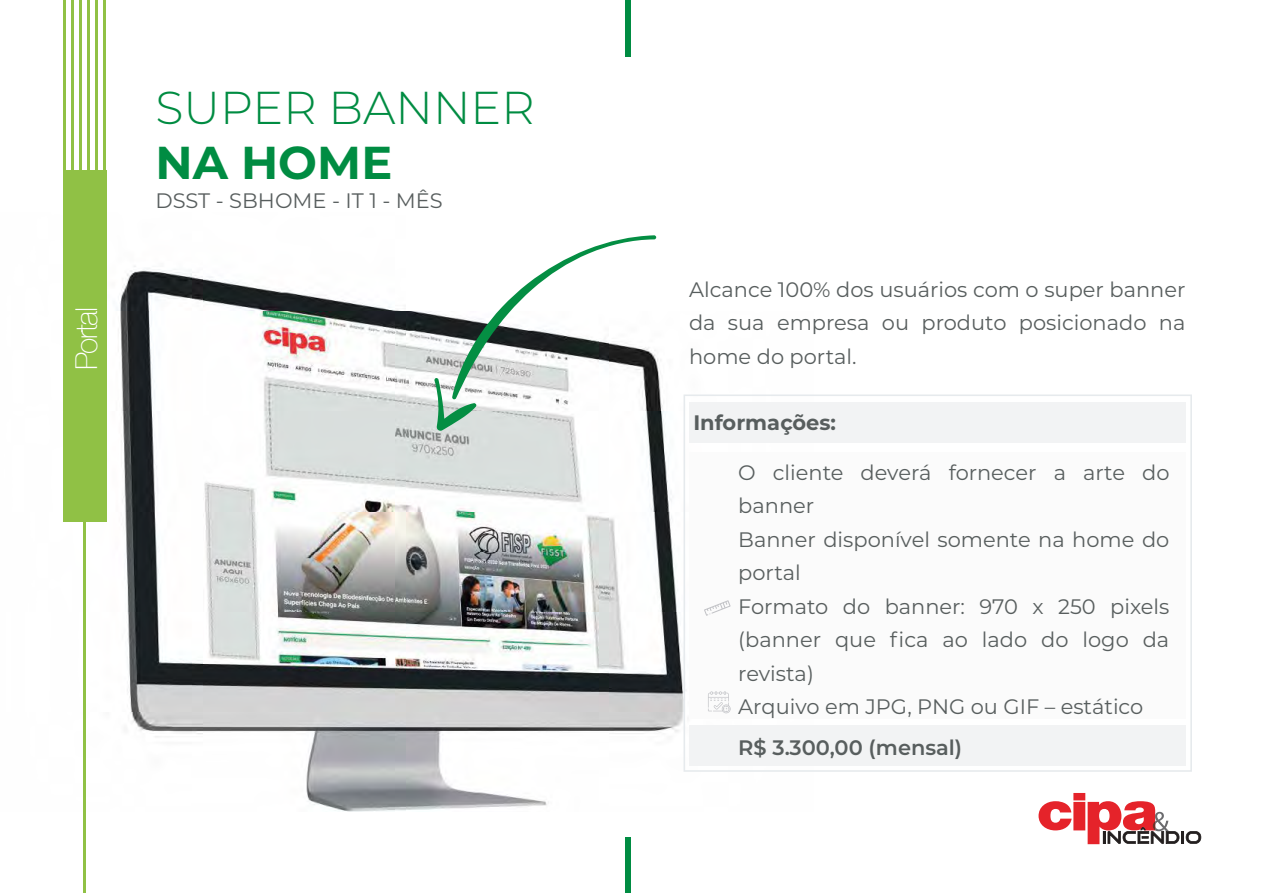
<style>
.page{position:relative;width:1263px;height:893px;background:#fff}
.page>*{position:absolute;margin:0;border:0;box-sizing:border-box;transform-origin:0 0}
.t1{font:300 46.05px "Montserrat";color:#008c42}
.t2{font:700 46.05px "Montserrat";color:#008c42}
.t3{font:100 30.15px "Helvetica Neue";letter-spacing:-.045em;color:#fff}
.t4{font:21px/33.5px "Montserrat";color:#585e5e;text-align:justify}
.t5{font:600 21px "Montserrat";color:#585e5e}
.t6{font:700 21px "Montserrat";color:#585e5e}
</style>
<div class="page">
<img style="left:106px;top:212px;width:577px;height:650px">
<div style="left:626px;top:0;width:5px;height:57px;background:#008c42"></div>
<div style="left:626px;top:837px;width:5px;height:56px;background:#008c42"></div>
<svg style="left:1038px;top:793px;width:163px;height:51px"></svg>
<div style="left:63px;top:171px;width:43px;height:351px;background:#90c145"></div>
<hr style="left:63px;top:0;width:3px;height:170px;background:#90c145">
<hr style="left:71px;top:0;width:3px;height:170px;background:#90c145">
<hr style="left:79px;top:0;width:3px;height:170px;background:#90c145">
<hr style="left:87px;top:0;width:3px;height:170px;background:#90c145">
<hr style="left:95px;top:0;width:3px;height:170px;background:#90c145">
<hr style="left:103px;top:0;width:3px;height:170px;background:#90c145">
<hr style="left:83px;top:521px;width:3px;height:372px;background:#90c145">
<svg style="left:683px;top:394px;width:509px;height:378px"></svg>
<svg style="left:708px;top:691px;width:23px;height:22px"></svg>
<svg style="left:704px;top:600px;width:26px;height:16px"></svg>
<svg style="left:434px;top:235px;width:222px;height:196px"></svg>
<h2 class="t3" style="left:64px;top:370px;width:65px;rotate:-90deg">Portal</h2>
<h1 class="t1" style="left:155px;top:76px;width:381px">SUPER BANNER</h1>
<h1 class="t2" style="left:155px;top:130px;width:238px">NA HOME</h1>
<p class="t4" style="left:155px;top:183px;width:289px">DSST - SBHOME - IT 1 - MÊS</p>
<p class="t4" style="left:689px;top:272px;width:498px">Alcance 100% dos usuários com o super banner da sua empresa ou produto posicionado na home do portal.</p>
<p class="t6" style="left:693px;top:407px;width:144px">Informações:</p>
<p class="t4" style="left:738px;top:455px;width:433px;text-align:left">O cliente deverá fornecer a arte do banner<br>Banner disponível somente na home do portal<br>Formato do banner: 970 x 250 pixels (banner que fica ao lado do logo da revista)<br>Arquivo em JPG, PNG ou GIF – estático</p>
<p class="t5" style="left:738px;top:732px;width:225px">R$ 3.300,00 (mensal)</p>
</div>
